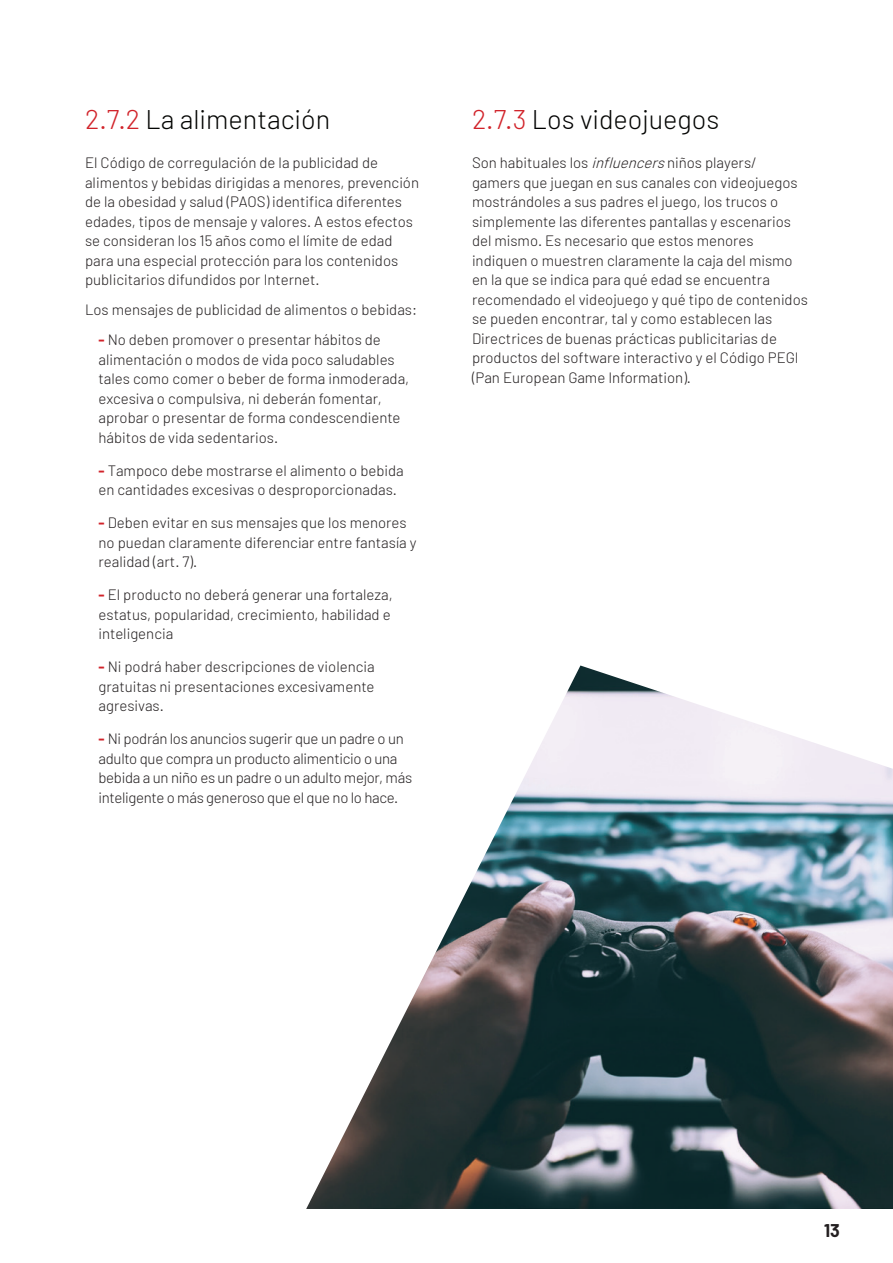
<style>
.page{position:relative;width:893px;height:1263px;background:#fff}
.page>*{position:absolute;margin:0;border:0;box-sizing:border-box;transform-origin:0 0}
.t1{font:300 27px "Barlow";color:#040503}
.t2{font:700 18px "Barlow";color:#231f20}
.t3{font:300 15px/19.5px "Barlow";color:#231f20}
.t4{font:300 15px/19.5px "Barlow";letter-spacing:-.02em;color:#231f20}
.s1{color:#d1232a}
.s2{font-weight:700;color:#d1232a}
.s3{color:#000}
.s4{font-style:italic}
</style>
<div class="page">
<img style="left:306px;top:665px;width:587px;height:544px">
<h1 class="t1" style="left:85px;top:103px;width:247px"><span class="s1">2.7.2</span> La alimentación</h1>
<p class="t3" style="left:85px;top:153px;width:336px">El Código de corregulación de la publicidad de alimentos y bebidas dirigidas a menores, prevención de la obesidad y salud (PAOS) identifica diferentes edades, tipos de mensaje y valores. A estos efectos se consideran los 15 años como el límite de edad para una especial protección para los contenidos publicitarios difundidos por Internet.</p>
<p class="t3" style="left:85px;top:300px;width:334px">Los mensajes de publicidad de alimentos o bebidas:</p>
<p class="t3" style="left:99px;top:330px;width:312px"><span class="s2">-</span> No deben promover o presentar hábitos de alimentación o modos de vida poco saludables tales como comer o beber de forma inmoderada, excesiva o compulsiva, ni deberán fomentar, aprobar o presentar de forma condescendiente hábitos de vida sedentarios.</p>
<p class="t3" style="left:99px;top:460px;width:307px"><span class="s2">-</span> Tampoco debe mostrarse el alimento o bebida en cantidades excesivas o desproporcionadas.</p>
<p class="t3" style="left:99px;top:513px;width:320px"><span class="s2">-</span> Deben evitar en sus mensajes que los menores no puedan claramente diferenciar entre fantasía y realidad (art. 7).</p>
<p class="t3" style="left:99px;top:585px;width:296px"><span class="s2">-</span> El producto no deberá generar una fortaleza, estatus, popularidad, crecimiento, habilidad e inteligencia</p>
<p class="t3" style="left:99px;top:657px;width:278px;text-align:justify"><span class="s2">-</span> Ni podrá haber descripciones de violencia gratuitas ni presentaciones excesivamente agresivas.</p>
<p class="t4" style="left:99px;top:729px;width:315px"><span class="s2">-</span> Ni podrán los anuncios sugerir que un padre o un adulto que compra un producto alimenticio o una bebida a un niño es un padre o un adulto mejor, más inteligente o más generoso que el que no lo hace.</p>
<h1 class="t1" style="left:472px;top:103px;width:249px"><span class="s1">2.7.3</span> <span class="s3">Los</span> videojuegos</h1>
<p class="t3" style="left:472px;top:153px;width:337px">Son habituales los <span class="s4">influencers</span>niños players/ gamers que juegan en sus canales con videojuegos mostrándoles a sus padres el juego, los trucos o simplemente las diferentes pantallas y escenarios del mismo. Es necesario que estos menores indiquen o muestren claramente la caja del mismo en la que se indica para qué edad se encuentra recomendado el videojuego y qué tipo de contenidos se pueden encontrar, tal y como establecen las Directrices de buenas prácticas publicitarias de productos del software interactivo y el Código PEGI (Pan European Game Information).</p>
<p class="t2" style="left:824px;top:1219px;width:17px">13</p>
</div>
